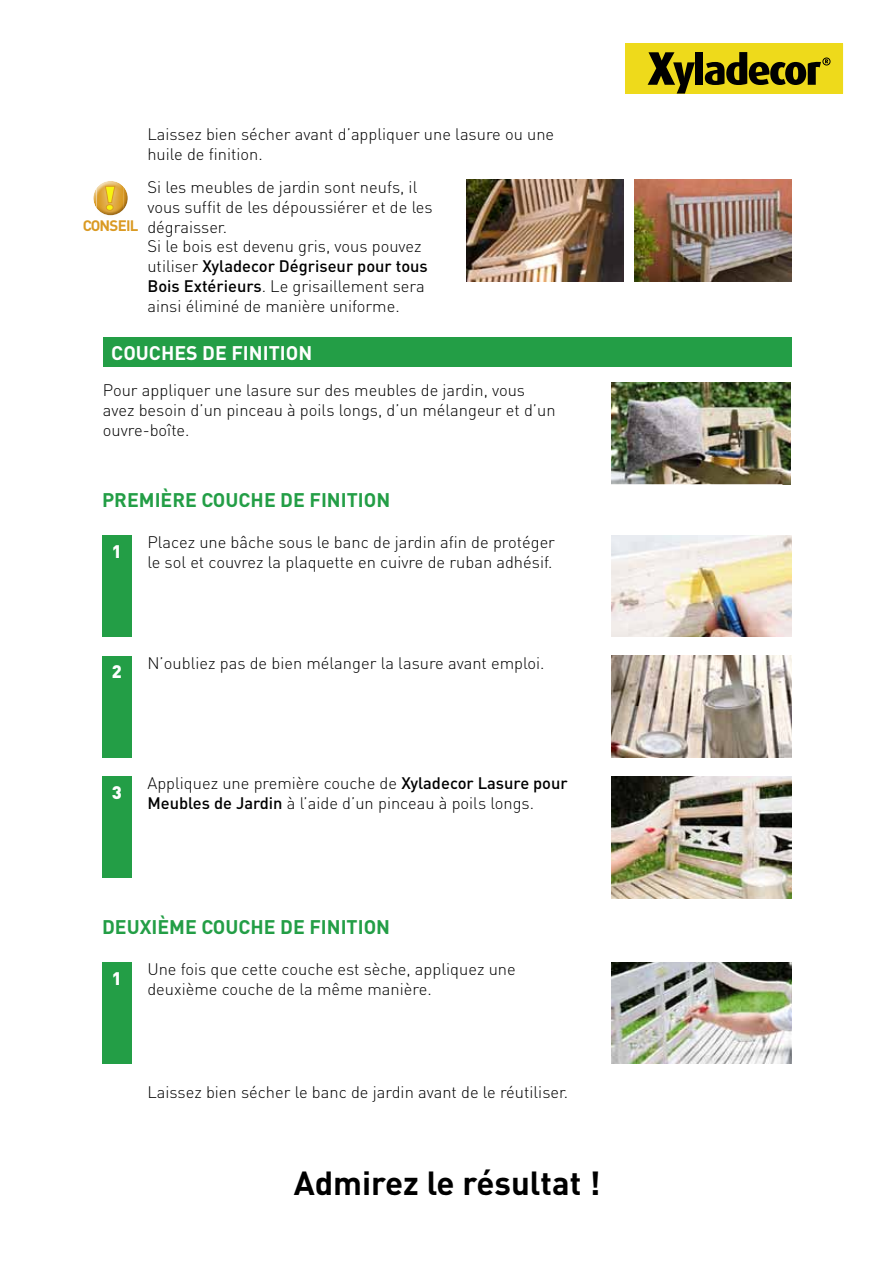
<style>
.page{position:relative;width:893px;height:1263px;background:#fff}
.page>*{position:absolute;margin:0;border:0;box-sizing:border-box;transform-origin:0 0}
.t1{font:700 33px "DIN Pro";color:#000}
.t2{font:700 19.5px "DIN Pro";color:#239e46}
.t3{font:700 19.5px "DIN";color:#fff}
.t4{font:900 18px "DIN Pro";color:#fff}
.t5{font:300 16.5px/19.8px "DIN Pro";color:#000}
.t6{font:700 15px "DIN Pro";letter-spacing:-.05em;color:#da9a23}
.s1{font-weight:500}
</style>
<div class="page">
<svg style="left:625px;top:44px;width:218px;height:50px"></svg>
<img style="left:611px;top:535px;width:181px;height:102px">
<img style="left:611px;top:656px;width:181px;height:101px">
<img style="left:611px;top:383px;width:180px;height:101px">
<img style="left:611px;top:776px;width:181px;height:122px">
<div style="left:102px;top:535px;width:30px;height:102px;background:#239e46"></div>
<div style="left:102px;top:776px;width:30px;height:102px;background:#239e46"></div>
<div style="left:102px;top:656px;width:30px;height:101px;background:#239e46"></div>
<div style="left:103px;top:337px;width:689px;height:30px;background:#239e46"></div>
<img style="left:634px;top:180px;width:158px;height:101px">
<img style="left:466px;top:180px;width:158px;height:101px">
<img style="left:611px;top:962px;width:181px;height:102px">
<div style="left:102px;top:962px;width:30px;height:102px;background:#239e46"></div>
<div style="left:89px;top:174px;width:40px;height:34px;background:#fff;opacity:.75"></div>
<div style="left:92px;top:186px;width:40px;height:37px;background:#a08e61;opacity:.75"></div>
<p class="t6" style="left:83px;top:215px;width:57px">CONSEIL</p>
<p class="t5" style="left:147px;top:124px;width:408px">Laissez bien sécher avant d’appliquer une lasure ou une huile de finition.</p>
<p class="t5" style="left:147px;top:176px;width:287px">Si les meubles de jardin sont neufs, il vous suffit de les dépoussiérer et de les dégraisser.<br>Si le bois est devenu gris, vous pouvez utiliser <span class="s1">Xyladecor Dégriseur pour tous Bois Extérieurs</span>. Le grisaillement sera ainsi éliminé de manière uniforme.</p>
<p class="t3" style="left:111px;top:340px;width:202px">COUCHES DE FINITION</p>
<p class="t5" style="left:103px;top:380px;width:454px">Pour appliquer une lasure sur des meubles de jardin, vous avez besoin d’un pinceau à poils longs, d’un mélangeur et d’un ouvre-boîte.</p>
<p class="t2" style="left:102px;top:487px;width:290px">PREMIÈRE COUCHE DE FINITION</p>
<p class="t4" style="left:112px;top:539px;width:12px">1</p>
<p class="t5" style="left:147px;top:532px;width:409px">Placez une bâche sous le banc de jardin afin de protéger le sol et couvrez la plaquette en cuivre de ruban adhésif.</p>
<p class="t4" style="left:112px;top:659px;width:12px">2</p>
<p class="t5" style="left:147px;top:652px;width:399px">N’oubliez pas de bien mélanger la lasure avant emploi.</p>
<p class="t4" style="left:112px;top:780px;width:12px">3</p>
<p class="t5" style="left:147px;top:772px;width:422px">Appliquez une première couche de <span class="s1">Xyladecor Lasure pour<br>Meubles de Jardin</span> à l’aide d’un pinceau à poils longs.</p>
<p class="t2" style="left:102px;top:914px;width:290px">DEUXIÈME COUCHE DE FINITION</p>
<p class="t4" style="left:112px;top:966px;width:12px">1</p>
<p class="t5" style="left:147px;top:958px;width:370px">Une fois que cette couche est sèche, appliquez une deuxième couche de la même manière.</p>
<p class="t5" style="left:147px;top:1081px;width:422px">Laissez bien sécher le banc de jardin avant de le réutiliser.</p>
<h1 class="t1" style="left:294px;top:1161px;width:308px">Admirez le résultat !</h1>
</div>
